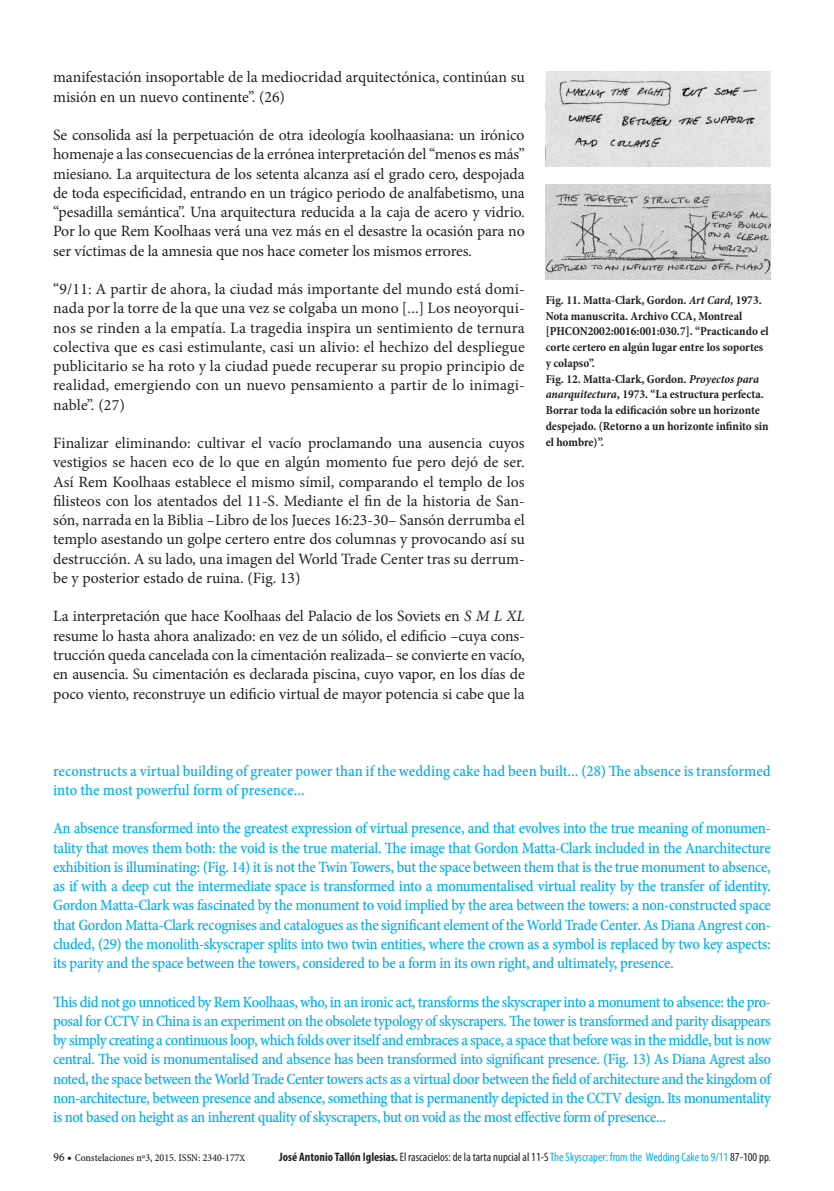
<style>
.page{position:relative;width:834px;height:1191px;background:#fff}
.page>*{position:absolute;margin:0;border:0;box-sizing:border-box;transform-origin:0 0}
.TEXTO_GENERAL_INGLÉS{font:15.75px/19.2px "Minion Pro Medium Cn Capt";letter-spacing:-.01em;color:#00aeef;text-align:justify}
.TEXTO_GENERAL_01{font:15.75px/19.2px "Minion Pro";letter-spacing:-.005em;color:#231f20;text-align:justify}
.PIES_FOTO{font:700 condensed 12.25px/15.8px "Minion Pro";color:#231f20}
.SEGUIMIENTO_AUTOR_TI{font:condensed 12.25px "Myriad Pro";color:#231f20}
.t1{font:10.5px "Minion Pro Medium Cn Capt";color:#231f20}
.s1{font-style:italic}
.s2{font-size:12.25px}
.s3{font-size:9.62px}
.s4{font-weight:700}
.s5{color:#00aeef}
</style>
<div class="page">
<img style="left:545px;top:72px;width:225px;height:94px">
<img style="left:545px;top:185px;width:225px;height:94px">
<p class="TEXTO_GENERAL_01" style="left:53px;top:68px;width:473px">manifestación insoportable de la mediocridad arquitectónica, continúan su misión en un nuevo continente”. (26)</p>
<p class="TEXTO_GENERAL_01" style="left:53px;top:125px;width:473px">Se consolida así la perpetuación de otra ideología koolhaasiana: un irónico homenaje a las consecuencias de la errónea interpretación del “menos es más” miesiano. La arquitectura de los setenta alcanza así el grado cero, despojada de toda especificidad, entrando en un trágico periodo de analfabetismo, una “pesadilla semántica”. Una arquitectura reducida a la caja de acero y vidrio.<br>Por lo que Rem Koolhaas verá una vez más en el desastre la ocasión para no ser víctimas de la amnesia que nos hace cometer los mismos errores.</p>
<p class="TEXTO_GENERAL_01" style="left:53px;top:279px;width:473px">“9/11: A partir de ahora, la ciudad más importante del mundo está domi&shy;nada por la torre de la que una vez se colgaba un mono [...] Los neoyorqui&shy;nos se rinden a la empatía. La tragedia inspira un sentimiento de ternura colectiva que es casi estimulante, casi un alivio: el hechizo del despliegue publicitario se ha roto y la ciudad puede recuperar su propio principio de realidad, emergiendo con un nuevo pensamiento a partir de lo inimagi&shy;nable”. (27)</p>
<p class="TEXTO_GENERAL_01" style="left:53px;top:433px;width:473px">Finalizar eliminando: cultivar el vacío proclamando una ausencia cuyos vestigios se hacen eco de lo que en algún momento fue pero dejó de ser.<br>Así Rem Koolhaas establece el mismo símil, comparando el templo de los filisteos con los atentados del 11-S. Mediante el fin de la historia de San&shy;són, narrada en la Biblia –Libro de los Jueces 16:23-30– Sansón derrumba el templo asestando un golpe certero entre dos columnas y provocando así su destrucción. A su lado, una imagen del World Trade Center tras su derrum&shy;be y posterior estado de ruina. (Fig. 13)</p>
<p class="TEXTO_GENERAL_01" style="left:53px;top:607px;width:473px">La interpretación que hace Koolhaas del Palacio de los Soviets en <span class="s1">S M L XL </span>resume lo hasta ahora analizado: en vez de un sólido, el edificio –cuya cons&shy;trucción queda cancelada con la cimentación realizada– se convierte en vacío, en ausencia. Su cimentación es declarada piscina, cuyo vapor, en los días de poco viento, reconstruye un edificio virtual de mayor potencia si cabe que la</p>
<p class="PIES_FOTO" style="left:545px;top:292px;width:224px">Fig. 11. Matta-Clark, Gordon. <span class="s1">Art Card,</span> 1973.<br>Nota manuscrita. Archivo CCA, Montreal [PHCON2002:0016:001:030.7]. “Practicando el corte certero en algún lugar entre los soportes y colapso”.</p>
<p class="PIES_FOTO" style="left:545px;top:371px;width:224px">Fig. 12. Matta-Clark, Gordon. <span class="s1">Proyectos para anarquitectura</span>, 1973. “La estructura perfecta.<br>Borrar toda la edificación sobre un horizonte despejado. (Retorno a un horizonte infinito sin el hombre)”.</p>
<p class="TEXTO_GENERAL_INGLÉS" style="left:53px;top:761px;width:719px">reconstructs a virtual building of greater power than if the wedding cake had been built... (28) The absence is transformed into the most powerful form of presence...</p>
<p class="TEXTO_GENERAL_INGLÉS" style="left:53px;top:818px;width:719px">An absence transformed into the greatest expression of virtual presence, and that evolves into the true meaning of monumen&shy;tality that moves them both: the void is the true material. The image that Gordon Matta-Clark included in the Anarchitecture exhibition is illuminating: (Fig. 14) it is not the Twin Towers, but the space between them that is the true monument to absence, as if with a deep cut the intermediate space is transformed into a monumentalised virtual reality by the transfer of identity.<br>Gordon Matta-Clark was fascinated by the monument to void implied by the area between the towers: a non-constructed space that Gordon Matta-Clark recognises and catalogues as the significant element of the World Trade Center. As Diana Angrest con&shy;cluded, (29) the monolith-skyscraper splits into two twin entities, where the crown as a symbol is replaced by two key aspects: its parity and the space between the towers, considered to be a form in its own right, and ultimately, presence.</p>
<p class="TEXTO_GENERAL_INGLÉS" style="left:53px;top:992px;width:719px">This did not go unnoticed by Rem Koolhaas, who, in an ironic act, transforms the skyscraper into a monument to absence: the pro&shy;posal for CCTV in China is an experiment on the obsolete typology of skyscrapers. The tower is transformed and parity disappears by simply creating a continuous loop, which folds over itself and embraces a space, a space that before was in the middle, but is now central. The void is monumentalised and absence has been transformed into significant presence. (Fig. 13) As Diana Agrest also noted, the space between the World Trade Center towers acts as a virtual door between the field of architecture and the kingdom of non-architecture, between presence and absence, something that is permanently depicted in the CCTV design. Its monumentality is not based on height as an inherent quality of skyscrapers, but on void as the most effective form of presence...</p>
<p class="t1" style="left:54px;top:1150px;width:193px"><span class="s2">96 •</span> Constelaciones nº3, 2015. ISSN: 2340-177<span class="s3">X</span></p>
<p class="SEGUIMIENTO_AUTOR_TI" style="left:279px;top:1149px;width:493px"><span class="s4">José Antonio Tallón Iglesias.</span> El rascacielos: de la tarta nupcial al 11-S <span class="s5">The Skyscraper: from the Wedding Cake to 9/11</span> 87-100 pp.</p>
</div>
